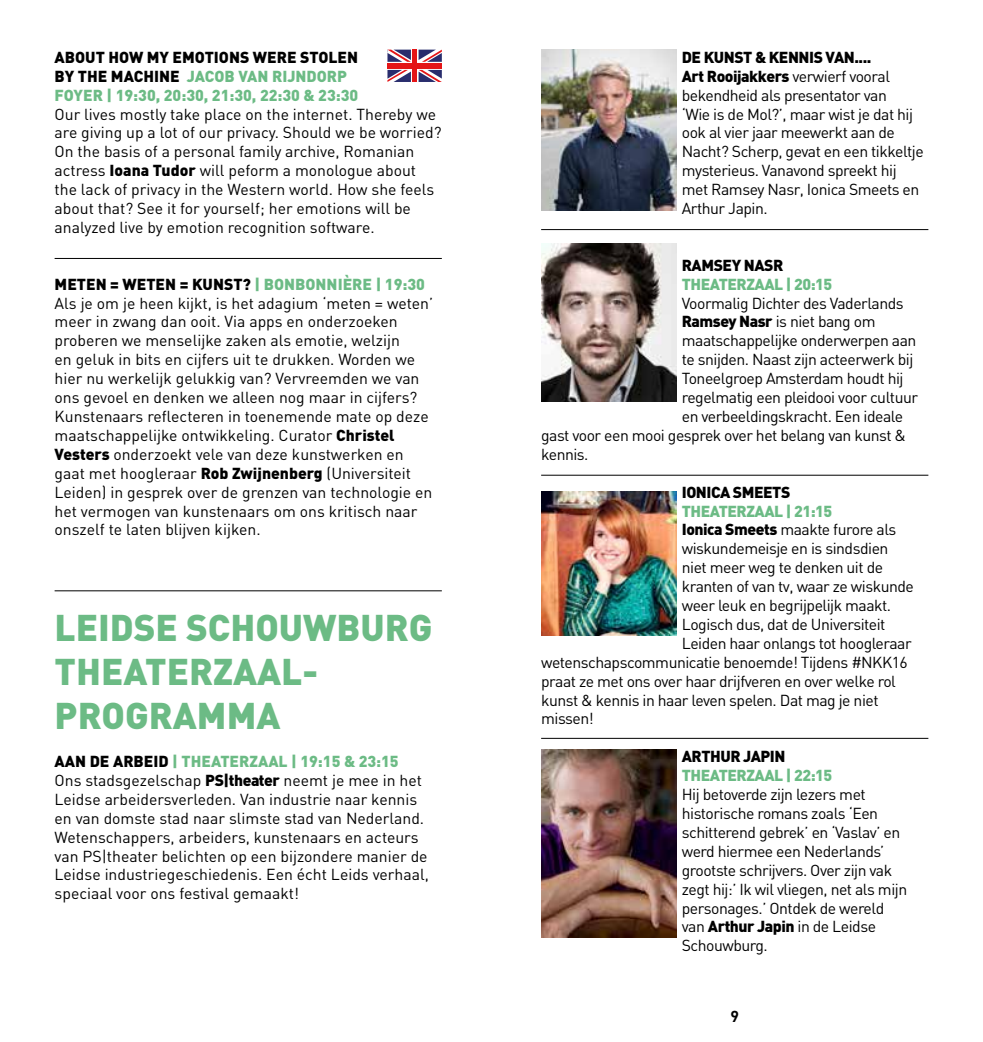
<style>
.page{position:relative;width:983px;height:1042px;background:#fff}
.page>*{position:absolute;margin:0;border:0;box-sizing:border-box;transform-origin:0 0}
.t1{font:900 36.75px/44.1px "DIN";color:#6cbb85}
.t2{font:15.75px/18.9px "DIN";letter-spacing:-.01em;color:#000}
.t3{font:15.75px/18.9px "DIN";letter-spacing:-.03em;color:#000}
.t4{font:900 15.75px/18.9px "DIN";color:#6cbb85}
.t5{font:900 15.75px "DIN";letter-spacing:-.03em;color:#6cbb85}
.t6{font:900 15.75px "DIN";letter-spacing:-.03em;color:#000}
.t7{font:700 15.75px "DIN";color:#000}
.s1{color:#000}
.s2{font-weight:900}
.s3{font-weight:900;color:#6cbb85}
</style>
<div class="page">
<hr style="left:55px;top:258px;width:386px;height:1px;background:#000">
<hr style="left:55px;top:590px;width:386px;height:1px;background:#000">
<hr style="left:541px;top:229px;width:387px;height:1px;background:#000">
<img style="left:541px;top:244px;width:135px;height:157px">
<img style="left:541px;top:50px;width:135px;height:160px">
<img style="left:541px;top:491px;width:135px;height:145px">
<img style="left:541px;top:750px;width:135px;height:188px">
<div style="left:387px;top:63px;width:54px;height:5px;background:#e41517"></div>
<div style="left:412px;top:50px;width:5px;height:32px;background:#e41517"></div>
<svg style="left:387px;top:50px;width:24px;height:12px"></svg>
<svg style="left:418px;top:50px;width:23px;height:12px"></svg>
<svg style="left:418px;top:70px;width:23px;height:12px"></svg>
<svg style="left:387px;top:70px;width:24px;height:12px"></svg>
<hr style="left:541px;top:475px;width:387px;height:1px;background:#000">
<hr style="left:541px;top:738px;width:387px;height:1px;background:#000">
<p class="t4" style="left:55px;top:47px;width:305px"><span class="s1">ABOUT HOW MY EMOTIONS WERE STOLEN<br>BY THE MACHINE</span> JACOB VAN RIJNDORP<br>FOYER | 19:30, 20:30, 21:30, 22:30 &amp; 23:30</p>
<p class="t2" style="left:55px;top:104px;width:388px">Our lives mostly take place on the internet. Thereby we are giving up a lot of our privacy. Should we be worried?<br>On the basis of a personal family archive, Romanian actress <span class="s2">Ioana Tudor</span> will peform a monologue about the lack of privacy in the Western world. How she feels about that? See it for yourself; her emotions will be analyzed live by emotion recognition software.</p>
<p class="t2" style="left:55px;top:274px;width:380px"><span class="s2">METEN = WETEN = KUNST?</span> <span class="s3">| BONBONNIÈRE | 19:30<br></span>Als je om je heen kijkt, is het adagium ‘meten = weten’ meer in zwang dan ooit. Via apps en onderzoeken proberen we menselijke zaken als emotie, welzijn<br>en geluk in bits en cijfers uit te drukken. Worden we hier nu werkelijk gelukkig van? Vervreemden we van ons gevoel en denken we alleen nog maar in cijfers?<br>Kunstenaars reflecteren in toenemende mate op deze maatschappelijke ontwikkeling. Curator <span class="s2">Christel Vesters</span> onderzoekt vele van deze kunstwerken en gaat met hoogleraar <span class="s2">Rob Zwijnenberg</span> (Universiteit Leiden) in gesprek over de grenzen van technologie en het vermogen van kunstenaars om ons kritisch naar onszelf te laten blijven kijken.</p>
<h1 class="t1" style="left:55px;top:604px;width:379px">LEIDSE SCHOUWBURG<br>THEATERZAAL-<br>PROGRAMMA</h1>
<p class="t2" style="left:55px;top:751px;width:375px"><span class="s2">AAN DE ARBEID</span> <span class="s3">| THEATERZAAL | 19:15 &amp; 23:15<br></span>Ons stadsgezelschap <span class="s2">PS|theater</span> neemt je mee in het Leidse arbeidersverleden. Van industrie naar kennis en van domste stad naar slimste stad van Nederland.<br>Wetenschappers, arbeiders, kunstenaars en acteurs van PS|theater belichten op een bijzondere manier de Leidse industriegeschiedenis. Een écht Leids verhaal, speciaal voor ons festival gemaakt!</p>
<p class="t3" style="left:681px;top:47px;width:243px"><span class="s2">DE KUNST &amp; KENNIS VAN....<br>Art Rooijakkers</span> verwierf vooral bekendheid als presentator van<br>‘Wie is de Mol?’, maar wist je dat hij ook al vier jaar meewerkt aan de<br>Nacht? Scherp, gevat en een tikkeltje mysterieus. Vanavond spreekt hij met Ramsey Nasr, Ionica Smeets en<br>Arthur Japin.</p>
<p class="t6" style="left:681px;top:254px;width:103px">RAMSEY NASR</p>
<p class="t5" style="left:681px;top:273px;width:152px">THEATERZAAL | 20:15</p>
<p class="t3" style="left:681px;top:293px;width:223px">Voormalig Dichter des Vaderlands</p>
<p class="t3" style="left:681px;top:312px;width:195px"><span class="s2">Ramsey Nasr</span> is niet bang om</p>
<p class="t3" style="left:681px;top:331px;width:236px">maatschappelijke onderwerpen aan</p>
<p class="t3" style="left:681px;top:350px;width:233px">te snijden. Naast zijn acteerwerk bij</p>
<p class="t3" style="left:681px;top:369px;width:223px">Toneelgroep Amsterdam houdt hij</p>
<p class="t3" style="left:681px;top:388px;width:238px">regelmatig een pleidooi voor cultuur</p>
<p class="t3" style="left:681px;top:406px;width:223px">en verbeeldingskracht. Een ideale</p>
<p class="t3" style="left:541px;top:425px;width:366px">gast voor een mooi gesprek over het belang van kunst &amp;</p>
<p class="t2" style="left:541px;top:444px;width:49px">kennis.</p>
<p class="t6" style="left:681px;top:481px;width:110px">IONICA SMEETS</p>
<p class="t5" style="left:681px;top:500px;width:152px">THEATERZAAL | 21:15</p>
<p class="t3" style="left:681px;top:520px;width:216px"><span class="s2">Ionica Smeets</span> maakte furore als</p>
<p class="t3" style="left:681px;top:539px;width:208px">wiskundemeisje en is sindsdien</p>
<p class="t3" style="left:681px;top:558px;width:203px">niet meer weg te denken uit de</p>
<p class="t3" style="left:681px;top:577px;width:234px">kranten of van tv, waar ze wiskunde</p>
<p class="t3" style="left:681px;top:595px;width:211px">weer leuk en begrijpelijk maakt.</p>
<p class="t3" style="left:681px;top:614px;width:205px">Logisch dus, dat de Universiteit</p>
<p class="t3" style="left:681px;top:633px;width:231px">Leiden haar onlangs tot hoogleraar</p>
<p class="t3" style="left:541px;top:652px;width:368px">wetenschapscommunicatie benoemde! Tijdens #NKK16</p>
<p class="t3" style="left:541px;top:671px;width:356px">praat ze met ons over haar drijfveren en over welke rol</p>
<p class="t3" style="left:541px;top:690px;width:339px">kunst &amp; kennis in haar leven spelen. Dat mag je niet</p>
<p class="t2" style="left:541px;top:709px;width:54px">missen!</p>
<p class="t6" style="left:681px;top:746px;width:105px">ARTHUR JAPIN</p>
<p class="t5" style="left:681px;top:765px;width:152px">THEATERZAAL | 22:15</p>
<p class="t3" style="left:681px;top:784px;width:227px">Hij betoverde zijn lezers met historische romans zoals ‘Een schitterend gebrek’ en ‘Vaslav’ en werd hiermee een Nederlands’ grootste schrijvers. Over zijn vak zegt hij:’ Ik wil vliegen, net als mijn personages.’ Ontdek de wereld van <span class="s2">Arthur Japin</span> in de Leidse<br>Schouwburg.</p>
<p class="t7" style="left:730px;top:1005px;width:10px">9</p>
</div>
